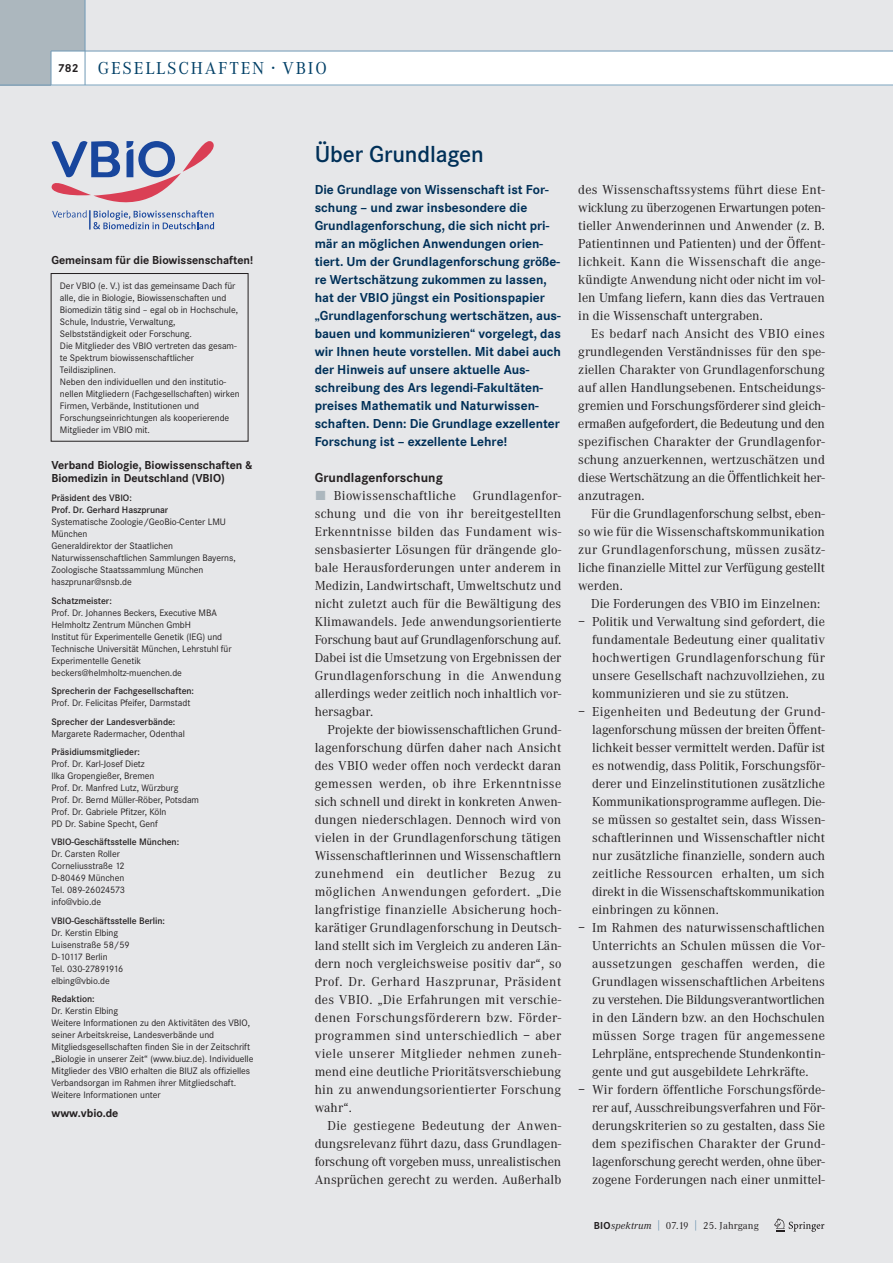
<style>
.page{position:relative;width:893px;height:1263px;background:#e6e7e9}
.page>*{position:absolute;margin:0;border:0;box-sizing:border-box;transform-origin:0 0}
.t1{font:600 24px "Corporate S";letter-spacing:-.005em;color:#003058}
.t2{font:18px "Corporate A";letter-spacing:.1em;color:#003f66}
.t3{font:13.5px/18px "Corporate A";letter-spacing:.005em;color:#231f20;text-align:justify}
.t4{font:700 13.5px/18px "Corporate S";color:#003058}
.t5{font:13.5px "Corporate A";letter-spacing:.025em;color:#231f20}
.t6{font:700 13.5px "Corporate S";letter-spacing:.005em;color:#231f20}
.t7{font:700 12px/12.8px "Corporate S";letter-spacing:-.005em;color:#231f20}
.t8{font:10.5px "Corporate A";letter-spacing:.015em;color:#231f20}
.t9{font:9.75px/12px "Corporate S";letter-spacing:-.005em;color:#231f20}
.t10{font:600 9.75px/12px "Corporate S";letter-spacing:-.005em;color:#231f20}
.s1{font-family:"Corporate S";font-weight:700;font-size:12px;color:#231f20}
.s2{font-family:"The Sans Expert";color:#acb7be}
.s3{font-family:"Corporate S";font-weight:700}
.s4{font-style:italic}
.s5{color:#5484a5}
</style>
<div class="page">
<div style="left:0;top:0;width:85px;height:85px;background:#acb7be"></div>
<div style="left:85px;top:51px;width:808px;height:34px;background:#fff"></div>
<div style="left:51px;top:51px;width:34px;height:34px;background:#fff"></div>
<hr style="left:51px;top:51px;width:842px;height:1px;background:#7099b6">
<hr style="left:85px;top:0;width:1px;height:85px;background:#7099b6">
<hr style="left:51px;top:51px;width:1px;height:34px;background:#7099b6">
<hr style="left:0;top:85px;width:893px;height:1px;background:#7099b6">
<svg style="left:774px;top:1218px;width:50px;height:14px"></svg>
<svg style="left:52px;top:141px;width:162px;height:88px"></svg>
<div style="left:51px;top:273px;width:197px;height:169px;border:1px solid #231f20"></div>
<h2 class="t2" style="left:58px;top:62px;width:271px"><span class="s1">782</span> GESELLSCHAFTEN · VBIO</h2>
<p class="t7" style="left:51px;top:255px;width:203px">Gemeinsam für die Biowissenschaften!</p>
<p class="t9" style="left:60px;top:281px;width:181px">Der VBIO (e. V.) ist das gemeinsame Dach für alle, die in Biologie, Biowissenschaften und Biomedizin tätig sind – egal ob in Hochschule, Schule, Industrie, Verwaltung, Selbstständigkeit oder Forschung.<br>Die Mitglieder des VBIO vertreten das gesam&shy;te Spektrum biowissenschaftlicher Teildisziplinen.<br>Neben den individuellen und den institutio - nellen Mitgliedern (Fachgesellschaften) wirken Firmen, Verbände, Institutionen und Forschungseinrichtungen als kooperierende Mitglieder im VBIO mit.</p>
<p class="t7" style="left:51px;top:460px;width:202px">Verband Biologie, Biowissenschaften &amp;<br>Biomedizin in Deutschland (VBIO)</p>
<p class="t10" style="left:51px;top:493px;width:119px">Präsident des VBIO:<br>Prof. Dr. Gerhard Haszprunar</p>
<p class="t9" style="left:51px;top:517px;width:186px">Systematische Zoologie/GeoBio-Center LMU<br>München<br>Generaldirektor der Staatlichen<br>Naturwissenschaftlichen Sammlungen Bayerns,<br>Zoologische Staatssammlung München haszprunar@snsb.de</p>
<p class="t10" style="left:51px;top:595px;width:62px">Schatzmeister:</p>
<p class="t9" style="left:51px;top:607px;width:182px">Prof. Dr. Johannes Beckers, Executive MBA Helmholtz Zentrum München GmbH<br>Institut für Experimentelle Genetik (IEG) und Technische Universität München, Lehrstuhl für Experimentelle Genetik beckers@helmholtz-muenchen.de</p>
<p class="t10" style="left:51px;top:686px;width:144px">Sprecherin der Fachgesellschaften:</p>
<p class="t9" style="left:51px;top:698px;width:140px">Prof. Dr. Felicitas Pfeifer, Darmstadt</p>
<p class="t10" style="left:51px;top:716px;width:125px">Sprecher der Landesverbände:</p>
<p class="t9" style="left:51px;top:728px;width:135px">Margarete Radermacher, Odenthal</p>
<p class="t10" style="left:51px;top:747px;width:90px">Präsidiumsmitglieder:</p>
<p class="t9" style="left:51px;top:759px;width:149px">Prof. Dr. Karl-Josef Dietz<br>Ilka Gropengießer, Bremen<br>Prof. Dr. Manfred Lutz, Würzburg<br>Prof. Dr. Bernd Müller-Röber, Potsdam<br>Prof. Dr. Gabriele Pfitzer, Köln<br>PD Dr. Sabine Specht, Genf</p>
<p class="t10" style="left:51px;top:837px;width:129px">VBIO-Geschäftsstelle München:</p>
<p class="t9" style="left:51px;top:849px;width:75px">Dr. Carsten Roller<br>Corneliusstraße 12<br>D-80469 München<br>Tel. 089-26024573 info@vbio.de</p>
<p class="t10" style="left:51px;top:915px;width:115px">VBIO-Geschäftsstelle Berlin:</p>
<p class="t9" style="left:51px;top:927px;width:80px">Dr. Kerstin Elbing<br>Luisenstraße 58/59<br>D-10117 Berlin<br>Tel. 030-27891916 elbing@vbio.de</p>
<p class="t10" style="left:51px;top:994px;width:45px">Redaktion:</p>
<p class="t9" style="left:51px;top:1006px;width:204px">Dr. Kerstin Elbing<br>Weitere Informationen zu den Aktivitäten des VBIO, seiner Arbeitskreise, Landesverbände und Mitgliedsgesellschaften finden Sie in der Zeitschrift „Biologie in unserer Zeit“ (www.biuz.de). Individuelle Mitglieder des VBIO erhalten die BIUZ als offizielles Verbandsorgan im Rahmen ihrer Mitgliedschaft.<br>Weitere Informationen unter</p>
<p class="t7" style="left:51px;top:1108px;width:69px">www.vbio.de</p>
<h1 class="t1" style="left:315px;top:146px;width:170px">Über Grundlagen</h1>
<p class="t4" style="left:315px;top:182px;width:248px">Die Grundlage von Wissenschaft ist For&shy;schung – und zwar insbesondere die Grundlagenforschung, die sich nicht pri&shy;mär an möglichen Anwendungen orien&shy;tiert. Um der Grundlagenforschung größe&shy;re Wertschätzung zukommen zu lassen, hat der VBIO jüngst ein Positionspapier „Grundlagenforschung wertschätzen, aus&shy;bauen und kommunizieren“ vorgelegt, das wir Ihnen heute vorstellen. Mit dabei auch der Hinweis auf unsere aktuelle Aus&shy;schreibung des Ars legendi-Fakultäten&shy;preises Mathematik und Naturwissen&shy;schaften. Denn: Die Grundlage exzellenter Forschung ist – exzellente Lehre!</p>
<p class="t6" style="left:315px;top:473px;width:130px">Grundlagenforschung</p>
<p class="t5" style="left:315px;top:491px;width:143px"><span class="s2">ó</span> Biowissenschaftliche</p>
<p class="t3" style="left:315px;top:488px;width:248px;text-indent:158px">Grundlagenfor&shy;schung und die von ihr bereitgestellten Erkenntnisse bilden das Fundament wis&shy;sensbasierter Lösungen für drängende glo&shy;bale Herausforderungen unter anderem in Medizin, Landwirtschaft, Umweltschutz und nicht zuletzt auch für die Bewältigung des Klimawandels. Jede anwendungsorientierte Forschung baut auf Grundlagenforschung auf.<br>Dabei ist die Umsetzung von Ergebnissen der Grundlagenforschung in die Anwendung allerdings weder zeitlich noch inhaltlich vor&shy;hersagbar.</p>
<p class="t3" style="left:315px;top:722px;width:248px;text-indent:13px">Projekte der biowissenschaftlichen Grund&shy;lagenforschung dürfen daher nach Ansicht des VBIO weder offen noch verdeckt daran gemessen werden, ob ihre Erkenntnisse sich schnell und direkt in konkreten Anwen&shy;dungen niederschlagen. Dennoch wird von vielen in der Grundlagenforschung tätigen Wissenschaftlerinnen und Wissenschaftlern zunehmend ein deutlicher Bezug zu möglichen Anwendungen gefordert. „Die langfristige finanzielle Absicherung hoch&shy;karätiger Grundlagenforschung in Deutsch&shy;land stellt sich im Vergleich zu anderen Län&shy;dern noch vergleichsweise positiv dar“, so Prof. Dr. Gerhard Haszprunar, Präsident des VBIO. „Die Erfahrungen mit verschie - denen Forschungsförderern bzw. Förder&shy;programmen sind unterschiedlich – aber viele unserer Mitglieder nehmen zuneh&shy;mend eine deutliche Prioritätsverschiebung hin zu anwendungsorientierter Forschung wahr“.</p>
<p class="t3" style="left:315px;top:1118px;width:248px;text-indent:13px">Die gestiegene Bedeutung der Anwen&shy;dungsrelevanz führt dazu, dass Grundlagen&shy;forschung oft vorgeben muss, unrealistischen Ansprüchen gerecht zu werden. Außerhalb</p>
<p class="t3" style="left:578px;top:182px;width:248px">des Wissenschaftssystems führt diese Ent&shy;wicklung zu überzogenen Erwartungen poten&shy;tieller Anwenderinnen und Anwender (z. B.<br>Patientinnen und Patienten) und der Öffent&shy;lichkeit. Kann die Wissenschaft die ange&shy;kündigte Anwendung nicht oder nicht im vol&shy;len Umfang liefern, kann dies das Vertrauen in die Wissenschaft untergraben.</p>
<p class="t3" style="left:578px;top:326px;width:248px;text-indent:13px">Es bedarf nach Ansicht des VBIO eines grundlegenden Verständnisses für den spe&shy;ziellen Charakter von Grundlagenforschung auf allen Handlungsebenen. Entscheidungs&shy;gremien und Forschungsförderer sind gleich&shy;ermaßen aufgefordert, die Bedeutung und den spezifischen Charakter der Grundlagenfor&shy;schung anzuerkennen, wertzuschätzen und diese Wertschätzung an die Öffentlichkeit her&shy;anzutragen.</p>
<p class="t3" style="left:578px;top:506px;width:248px;text-indent:13px">Für die Grundlagenforschung selbst, eben&shy;so wie für die Wissenschaftskommunikation zur Grundlagenforschung, müssen zusätz - liche finanzielle Mittel zur Verfügung gestellt werden.</p>
<p class="t3" style="left:591px;top:596px;width:231px">Die Forderungen des VBIO im Einzelnen:</p>
<p class="t3" style="left:592px;top:614px;width:234px;text-indent:-14px">– Politik und Verwaltung sind gefordert, die fundamentale Bedeutung einer qualitativ hochwertigen Grundlagenforschung für unsere Gesellschaft nachzuvollziehen, zu kommunizieren und sie zu stützen.</p>
<p class="t3" style="left:592px;top:704px;width:234px;text-indent:-14px">– Eigenheiten und Bedeutung der Grund - lagenforschung müssen der breiten Öffent&shy;lichkeit besser vermittelt werden. Dafür ist es notwendig, dass Politik, Forschungsför&shy;derer und Einzelinstitutionen zusätzliche Kommunikationsprogramme auflegen. Die&shy;se müssen so gestaltet sein, dass Wissen&shy;schaftlerinnen und Wissenschaftler nicht nur zusätzliche finanzielle, sondern auch zeitliche Ressourcen erhalten, um sich direkt in die Wissenschaftskommunikation einbringen zu können.</p>
<p class="t3" style="left:592px;top:920px;width:234px;text-indent:-14px">– Im Rahmen des naturwissenschaftlichen Unterrichts an Schulen müssen die Vor&shy;aussetzungen geschaffen werden, die Grundlagen wissenschaftlichen Arbeitens zu verstehen. Die Bildungsverantwortlichen in den Ländern bzw. an den Hochschulen müssen Sorge tragen für angemessene Lehrpläne, entsprechende Stundenkontin&shy;gente und gut ausgebildete Lehrkräfte.</p>
<p class="t3" style="left:592px;top:1082px;width:234px;text-indent:-14px">– Wir fordern öffentliche Forschungsförde&shy;rer auf, Ausschreibungsverfahren und För&shy;derungskriterien so zu gestalten, dass Sie dem spezifischen Charakter der Grund - lagenforschung gerecht werden, ohne über&shy;zogene Forderungen nach einer unmittel-</p>
<p class="t8" style="left:594px;top:1221px;width:167px"><span class="s3">BIO</span><span class="s4">spektrum</span> <span class="s5">|</span> 07.19 <span class="s5">|</span> 25. Jahrgang</p>
</div>
